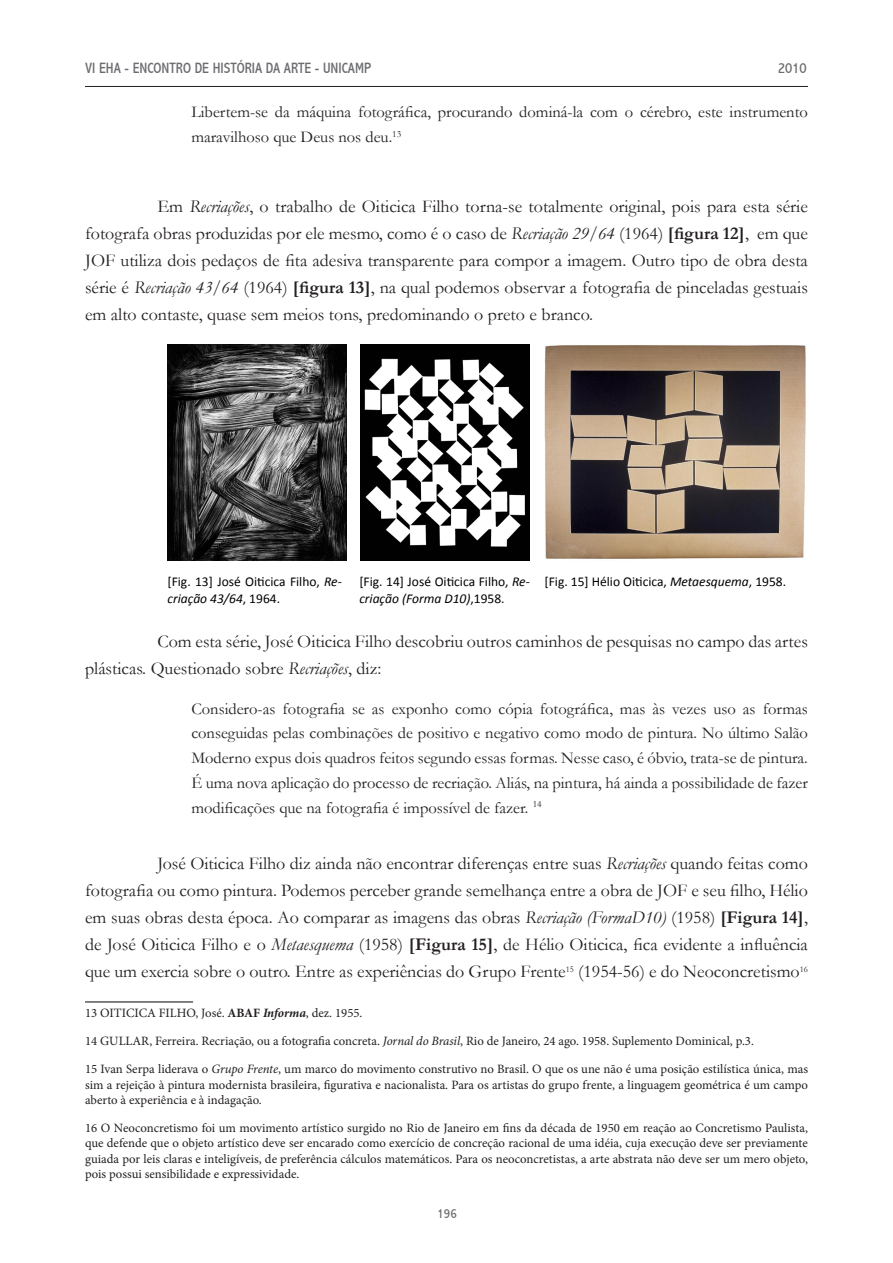
<style>
.page{position:relative;width:893px;height:1263px;background:#fff}
.page>*{position:absolute;margin:0;border:0;box-sizing:border-box;transform-origin:0 0}
.Texto{font:18px/27px "Garamond";color:#231f20;text-align:justify}
.citaçâo{font:16.5px/24.8px "Garamond";color:#231f20;text-align:justify}
.FootNote{font:16.5px/25.2px "Garamond";color:#231f20}
.t1{font:condensed 15px "Abadi";color:#6c6d70}
.Footnote_text{font:13.5px/16.2px "Calibri";color:#000}
.t2{font:condensed 13.5px "Abadi";color:#6c6d70}
.FootNote-2{font:12.75px/15.3px "Minion Pro";color:#231f20;text-align:justify}
.s1{font-style:italic}
.s2{font-weight:700}
.s3{font-weight:700;font-style:italic}
</style>
<div class="page">
<hr style="left:85px;top:86px;width:723px;height:1px;background:#231f20">
<hr style="left:85px;top:1001px;width:108px;height:1px;background:#231f20">
<img style="left:168px;top:344px;width:178px;height:217px">
<img style="left:360px;top:344px;width:170px;height:217px">
<img style="left:545px;top:345px;width:261px;height:214px">
<p class="t1" style="left:85px;top:59px;width:288px">VI EHA - ENCONTRO DE HISTÓRIA DA ARTE - UNICAMP</p>
<p class="t1" style="left:778px;top:59px;width:30px">2010</p>
<p class="FootNote" style="left:191px;top:99px;width:618px">Libertem-se da máquina fotográfica, procurando dominá-la com o cérebro, este instrumento maravilhoso que Deus nos deu.<sup>13</sup></p>
<p class="Texto" style="left:85px;top:192px;width:724px;text-indent:72px">Em <span class="s1">Recriações</span>, o trabalho de Oiticica Filho torna-se totalmente original, pois para esta série fotografa obras produzidas por ele mesmo, como é o caso de <span class="s1">Recriação 29/64</span> (1964) <span class="s2">[figura 12]</span>, em que JOF utiliza dois pedaços de fita adesiva transparente para compor a imagem. Outro tipo de obra desta série é <span class="s1">Recriação 43/64</span> (1964) <span class="s2">[figura 13]</span>, na qual podemos observar a fotografia de pinceladas gestuais em alto contaste, quase sem meios tons, predominando o preto e branco.</p>
<p class="Footnote_text" style="left:168px;top:574px;width:176px">[Fig. 13] José Oiticica Filho, <span class="s1">Re&shy;criação 43/64</span>, 1964.</p>
<p class="Footnote_text" style="left:359px;top:574px;width:172px">[Fig. 14] José Oiticica Filho, <span class="s1">Re&shy;criação (Forma D10)</span>,1958.</p>
<p class="Footnote_text" style="left:545px;top:574px;width:243px">[Fig. 15] Hélio Oiticica, <span class="s1">Metaesquema</span>, 1958.</p>
<p class="Texto" style="left:85px;top:627px;width:724px;text-indent:72px">Com esta série, José Oiticica Filho descobriu outros caminhos de pesquisas no campo das artes plásticas. Questionado sobre <span class="s1">Recriações</span>, diz:</p>
<p class="citaçâo" style="left:191px;top:696px;width:618px">Considero-as fotografia se as exponho como cópia fotográfica, mas às vezes uso as formas conseguidas pelas combinações de positivo e negativo como modo de pintura. No último Salão Moderno expus dois quadros feitos segundo essas formas. Nesse caso, é óbvio, trata-se de pintura.<br>É uma nova aplicação do processo de recriação. Aliás, na pintura, há ainda a possibilidade de fazer modificações que na fotografia é impossível de fazer. <sup>14</sup></p>
<p class="Texto" style="left:85px;top:850px;width:724px;text-indent:72px">José Oiticica Filho diz ainda não encontrar diferenças entre suas <span class="s1">Recriações</span> quando feitas como fotografia ou como pintura. Podemos perceber grande semelhança entre a obra de JOF e seu filho, Hélio em suas obras desta época. Ao comparar as imagens das obras <span class="s1">Recriação (FormaD10)</span> (1958) <span class="s2">[Figura 14]</span>, de José Oiticica Filho e o <span class="s1">Metaesquema</span> (1958) <span class="s2">[Figura 15]</span>, de Hélio Oiticica, fica evidente a influência que um exercia sobre o outro. Entre as experiências do Grupo Frente<sup>15</sup> (1954-56) e do Neoconcretismo<sup>16</sup></p>
<p class="FootNote-2" style="left:85px;top:1005px;width:279px">13 OITICICA FILHO, José. <span class="s2">ABAF</span> <span class="s3">Informa</span>, dez. 1955.</p>
<p class="FootNote-2" style="left:85px;top:1034px;width:670px">14 GULLAR, Ferreira. Recriação, ou a fotografia concreta. <span class="s1">Jornal do Brasil</span>, Rio de Janeiro, 24 ago. 1958. Suplemento Dominical, p.3.</p>
<p class="FootNote-2" style="left:85px;top:1062px;width:724px">15 Ivan Serpa liderava o <span class="s1">Grupo Frente</span>, um marco do movimento construtivo no Brasil. O que os une não é uma posição estilística única, mas sim a rejeição à pintura modernista brasileira, figurativa e nacionalista. Para os artistas do grupo frente, a linguagem geométrica é um campo aberto à experiência e à indagação.</p>
<p class="FootNote-2" style="left:85px;top:1120px;width:724px">16 O Neoconcretismo foi um movimento artístico surgido no Rio de Janeiro em fins da década de 1950 em reação ao Concretismo Paulista, que defende que o objeto artístico deve ser encarado como exercício de concreção racional de uma idéia, cuja execução deve ser previamente guiada por leis claras e inteligíveis, de preferência cálculos matemáticos. Para os neoconcretistas, a arte abstrata não deve ser um mero objeto, pois possui sensibilidade e expressividade.</p>
<p class="t2" style="left:437px;top:1206px;width:21px">196</p>
</div>
